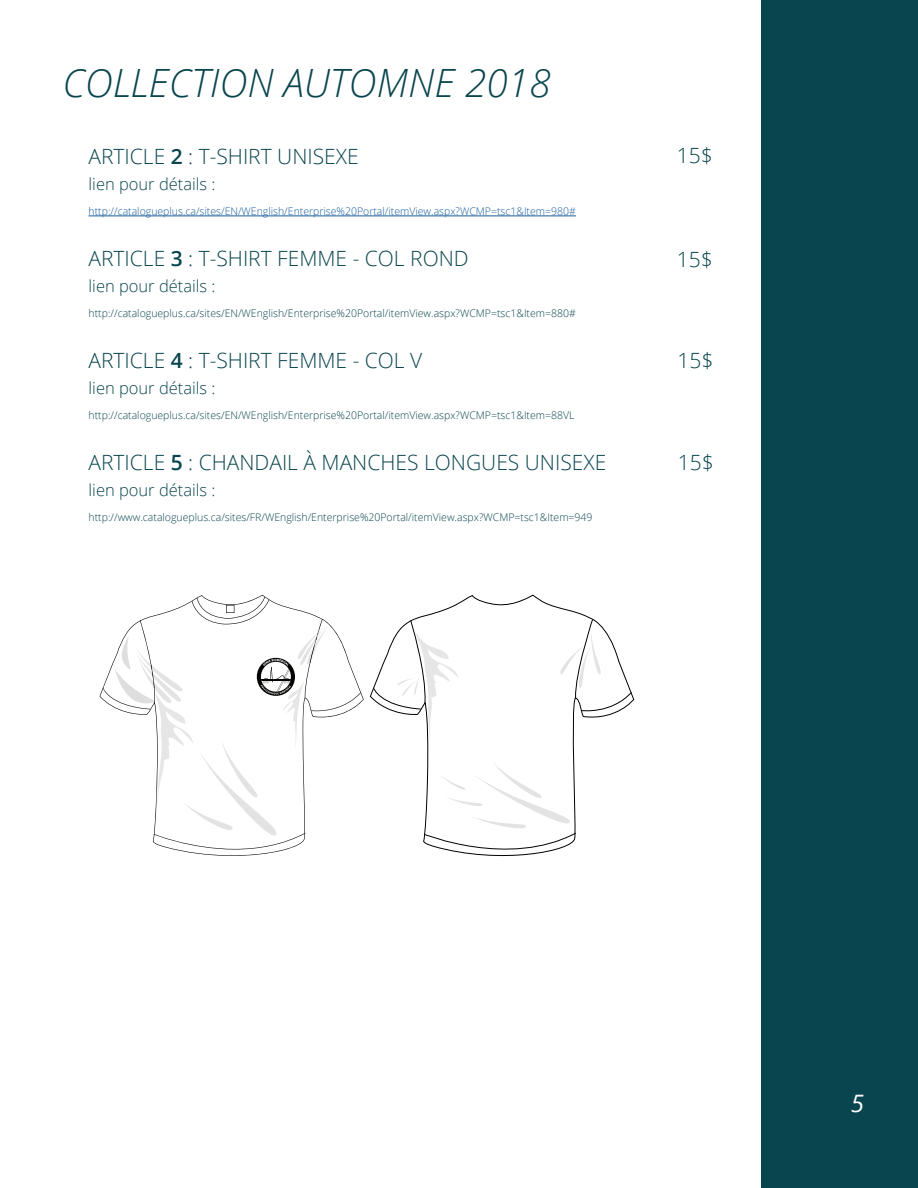
<style>
.page{position:relative;width:918px;height:1188px;background:#fff}
.page>*{position:absolute;margin:0;border:0;box-sizing:border-box;transform-origin:0 0}
.t1{font:italic 300 39px "Open Sans";color:#0a454e}
.t2{font:italic 24px "Open Sans";color:#fff}
.t3{font:300 21px "Open Sans";color:#0a454e}
.t4{font:300 16.5px "Open Sans";color:#0a454e}
.t5{font:300 10.5px "Open Sans";color:#0a454e}
.t6{font:300 10.5px "Open Sans";color:#175d9e}
.s1{font-weight:600}
</style>
<div class="page">
<div style="left:761px;top:0;width:157px;height:1188px;background:#09454e"></div>
<hr style="left:89px;top:216px;width:487px;height:1px;background:#175d9e">
<svg style="left:370px;top:595px;width:264px;height:166px"></svg>
<svg style="left:423px;top:761px;width:153px;height:96px"></svg>
<svg style="left:558px;top:618px;width:75px;height:96px"></svg>
<svg style="left:373px;top:620px;width:86px;height:122px"></svg>
<svg style="left:103px;top:597px;width:258px;height:259px"></svg>
<p class="t1" style="left:63px;top:56px;width:490px">COLLECTION AUTOMNE 2018</p>
<p class="t3" style="left:89px;top:142px;width:272px">ARTICLE <span class="s1">2</span> : T-SHIRT UNISEXE</p>
<p class="t4" style="left:89px;top:172px;width:128px">lien pour détails :</p>
<p class="t6" style="left:89px;top:204px;width:489px">http://catalogueplus.ca/sites/EN/WEnglish/Enterprise%20Portal/itemView.aspx?WCMP=tsc1&amp;Item=980#</p>
<p class="t3" style="left:89px;top:244px;width:382px">ARTICLE <span class="s1">3</span> : T-SHIRT FEMME - COL ROND</p>
<p class="t4" style="left:89px;top:274px;width:128px">lien pour détails :</p>
<p class="t5" style="left:89px;top:306px;width:489px">http://catalogueplus.ca/sites/EN/WEnglish/Enterprise%20Portal/itemView.aspx?WCMP=tsc1&amp;Item=880#</p>
<p class="t3" style="left:89px;top:346px;width:335px">ARTICLE <span class="s1">4</span> : T-SHIRT FEMME - COL V</p>
<p class="t4" style="left:89px;top:376px;width:128px">lien pour détails :</p>
<p class="t5" style="left:89px;top:408px;width:488px">http://catalogueplus.ca/sites/EN/WEnglish/Enterprise%20Portal/itemView.aspx?WCMP=tsc1&amp;Item=88VL</p>
<p class="t3" style="left:89px;top:448px;width:519px">ARTICLE <span class="s1">5</span> : CHANDAIL À MANCHES LONGUES UNISEXE</p>
<p class="t4" style="left:89px;top:478px;width:128px">lien pour détails :</p>
<p class="t5" style="left:89px;top:510px;width:506px">http://www.catalogueplus.ca/sites/FR/WEnglish/Enterprise%20Portal/itemView.aspx?WCMP=tsc1&amp;Item=949</p>
<p class="t3" style="left:677px;top:141px;width:37px">15$</p>
<p class="t3" style="left:677px;top:245px;width:37px">15$</p>
<p class="t3" style="left:677px;top:346px;width:37px">15$</p>
<p class="t3" style="left:678px;top:448px;width:37px">15$</p>
<p class="t2" style="left:851px;top:1087px;width:15px">5</p>
</div>
